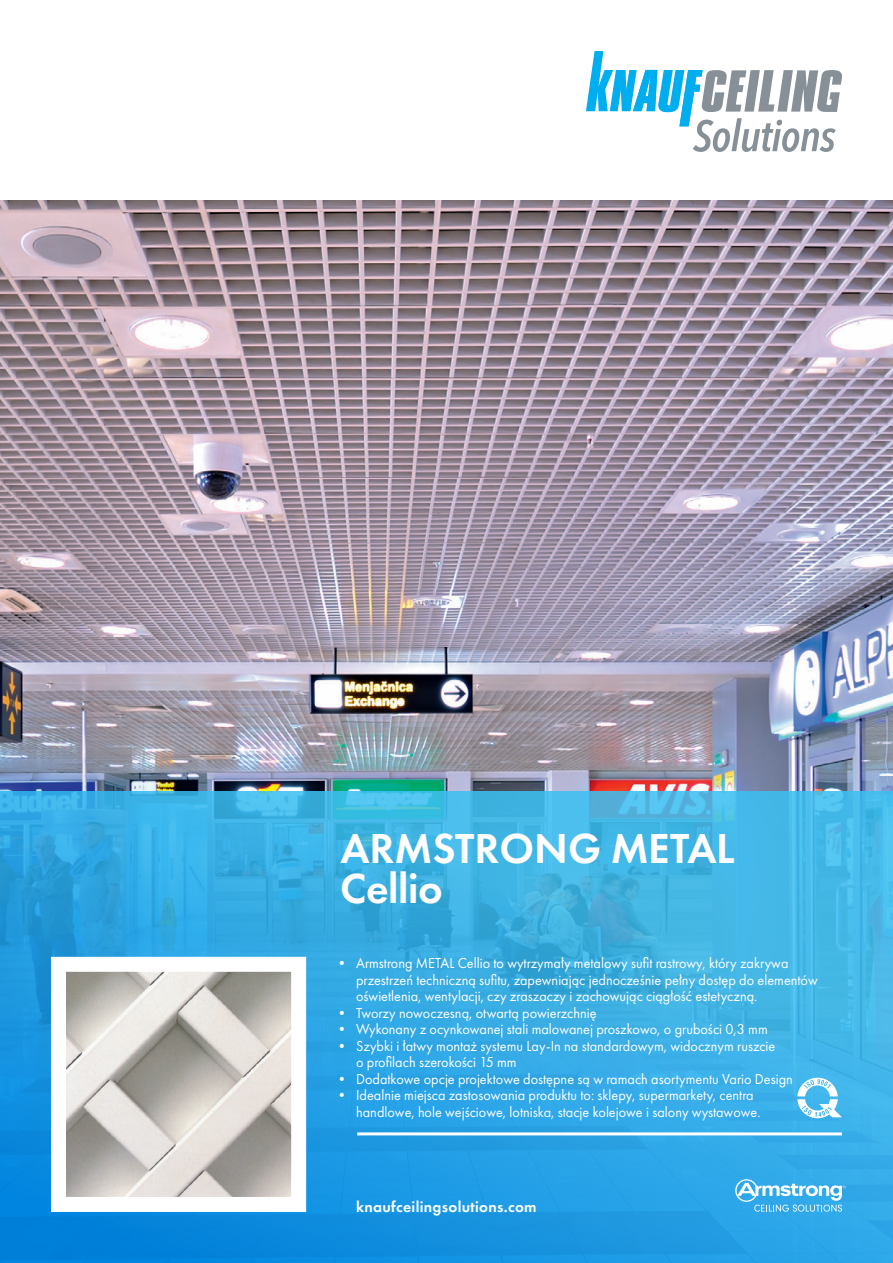
<style>
.page{position:relative;width:893px;height:1263px;background:#fff}
.page>*{position:absolute;margin:0;border:0;box-sizing:border-box;transform-origin:0 0}
.t1{font:600 43.5px/40.5px "Futura PT";letter-spacing:-.01em;color:#fff}
.t2{font:600 15.75px "Futura PT";letter-spacing:.02em;color:#fff}
.t3{font:15px/16.5px "Futura PT";color:#fff;scale:.95 1}
</style>
<div class="page">
<img style="left:0;top:200px;width:893px;height:1063px">
<img style="left:67px;top:973px;width:223px;height:223px">
<hr style="left:357px;top:1132px;width:485px;height:3px;background:#fff">
<svg style="left:735px;top:1179px;width:111px;height:32px;background:#64beee"></svg>
<svg style="left:797px;top:1078px;width:45px;height:40px"></svg>
<svg style="left:586px;top:51px;width:256px;height:101px"></svg>
<h1 class="t1" style="left:340px;top:828px;width:396px">ARMSTRONG METAL<br>Cellio</h1>
<p class="t3" style="left:356px;top:955px;width:487px;text-indent:-21px">• Armstrong METAL Cellio to wytrzymały metalowy sufit rastrowy, który zakrywa przestrzeń techniczną sufitu, zapewniając jednocześnie pełny dostęp do elementów oświetlenia, wentylacji, czy zraszaczy i zachowując ciągłość estetyczną.</p>
<p class="t3" style="left:335px;top:1004px;width:277px">• Tworzy nowoczesną, otwartą powierzchnię</p>
<p class="t3" style="left:335px;top:1021px;width:457px">• Wykonany z ocynkowanej stali malowanej proszkowo, o grubości 0,3 mm</p>
<p class="t3" style="left:356px;top:1037px;width:443px;text-indent:-21px">• Szybki i łatwy montaż systemu Lay-In na standardowym, widocznym ruszcie o profilach szerokości 15 mm</p>
<p class="t3" style="left:335px;top:1070px;width:484px">• Dodatkowe opcje projektowe dostępne są w ramach asortymentu Vario Design</p>
<p class="t3" style="left:356px;top:1087px;width:427px;text-indent:-21px">• Idealnie miejsca zastosowania produktu to: sklepy, supermarkety, centra handlowe, hole wejściowe, lotniska, stacje kolejowe i salony wystawowe.</p>
<p class="t2" style="left:356px;top:1196px;width:182px">knaufceilingsolutions.com</p>
</div>
